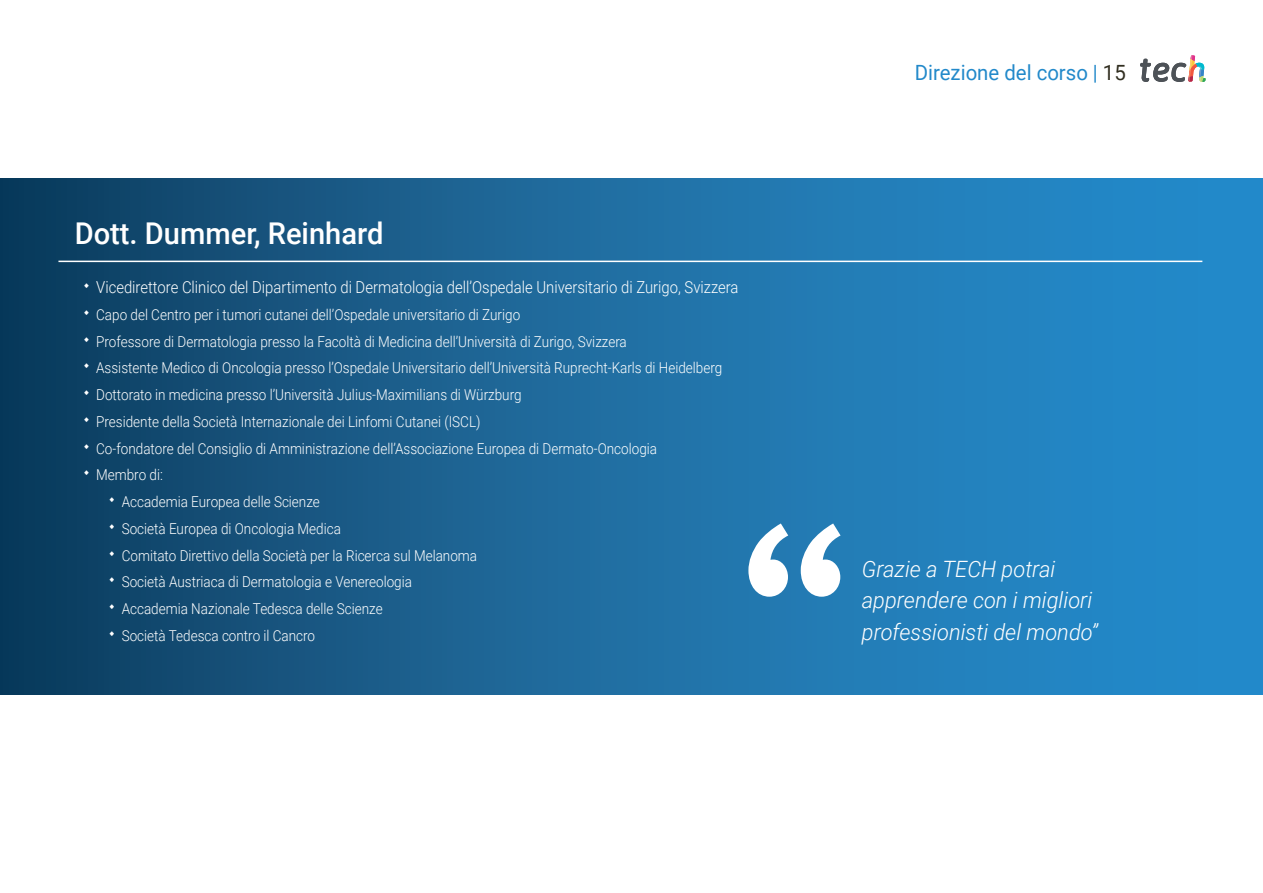
<style>
.page{position:relative;width:1263px;height:893px;background:#fff}
.page>*{position:absolute;margin:0;border:0;box-sizing:border-box;transform-origin:0 0}
.t1{font:500 30px "Roboto";color:#fff}
.t2{font:italic 300 22.5px/31.5px "Roboto";color:#fff}
.t3{font:21px "Roboto";color:#2289ca}
.t4{font:300 16.5px "Roboto";color:#fff;scale:.9 1}
.t5{font:300 15px "Roboto";color:#fff;scale:.9 1}
.s1{color:#312e20}
</style>
<div class="page">
<div style="left:0;top:179px;width:1263px;height:515px;background:linear-gradient(to right,#114164,#2994d8)"></div>
<hr style="left:58px;top:261px;width:1144px;height:1px;background:#fff">
<svg style="left:1140px;top:55px;width:65px;height:27px"></svg>
<svg style="left:748px;top:523px;width:92px;height:74px"></svg>
<svg style="left:84px;top:283px;width:5px;height:5px"></svg>
<svg style="left:84px;top:310px;width:5px;height:5px"></svg>
<svg style="left:84px;top:337px;width:5px;height:5px"></svg>
<svg style="left:84px;top:364px;width:5px;height:5px"></svg>
<svg style="left:84px;top:390px;width:5px;height:5px"></svg>
<svg style="left:84px;top:417px;width:5px;height:5px"></svg>
<svg style="left:84px;top:444px;width:5px;height:5px"></svg>
<svg style="left:84px;top:471px;width:5px;height:5px"></svg>
<svg style="left:110px;top:497px;width:4px;height:5px"></svg>
<svg style="left:110px;top:524px;width:4px;height:5px"></svg>
<svg style="left:110px;top:551px;width:4px;height:5px"></svg>
<svg style="left:110px;top:578px;width:4px;height:5px"></svg>
<svg style="left:110px;top:604px;width:4px;height:5px"></svg>
<svg style="left:110px;top:631px;width:4px;height:5px"></svg>
<h1 class="t1" style="left:75px;top:212px;width:310px">Dott. Dummer, Reinhard</h1>
<p class="t4" style="left:96px;top:276px;width:715px">Vicedirettore Clinico del Dipartimento di Dermatologia dell’Ospedale Universitario di Zurigo, Svizzera</p>
<p class="t5" style="left:96px;top:304px;width:473px">Capo del Centro per i tumori cutanei dell’Ospedale universitario di Zurigo</p>
<p class="t5" style="left:96px;top:331px;width:591px">Professore di Dermatologia presso la Facoltà di Medicina dell’Università di Zurigo, Svizzera</p>
<p class="t5" style="left:96px;top:358px;width:697px">Assistente Medico di Oncologia presso l’Ospedale Universitario dell’Università Ruprecht-Karls di Heidelberg</p>
<p class="t5" style="left:96px;top:384px;width:474px">Dottorato in medicina presso l’Università Julius-Maximilians di Würzburg</p>
<p class="t5" style="left:96px;top:411px;width:428px">Presidente della Società Internazionale dei Linfomi Cutanei (ISCL)</p>
<p class="t5" style="left:96px;top:438px;width:625px">Co-fondatore del Consiglio di Amministrazione dell’Associazione Europea di Dermato-Oncologia</p>
<p class="t5" style="left:96px;top:465px;width:76px">Membro di:</p>
<p class="t5" style="left:122px;top:491px;width:222px">Accademia Europea delle Scienze</p>
<p class="t5" style="left:122px;top:518px;width:245px">Società Europea di Oncologia Medica</p>
<p class="t5" style="left:122px;top:545px;width:396px">Comitato Direttivo della Società per la Ricerca sul Melanoma</p>
<p class="t5" style="left:122px;top:572px;width:324px">Società Austriaca di Dermatologia e Venereologia</p>
<p class="t5" style="left:122px;top:598px;width:291px">Accademia Nazionale Tedesca delle Scienze</p>
<p class="t5" style="left:122px;top:625px;width:216px">Società Tedesca contro il Cancro</p>
<h3 class="t3" style="left:915px;top:58px;width:213px">Direzione del corso | <span class="s1">15</span></h3>
<h2 class="t2" style="left:862px;top:552px;width:238px">Grazie a TECH potrai apprendere con i migliori professionisti del mondo”</h2>
</div>
